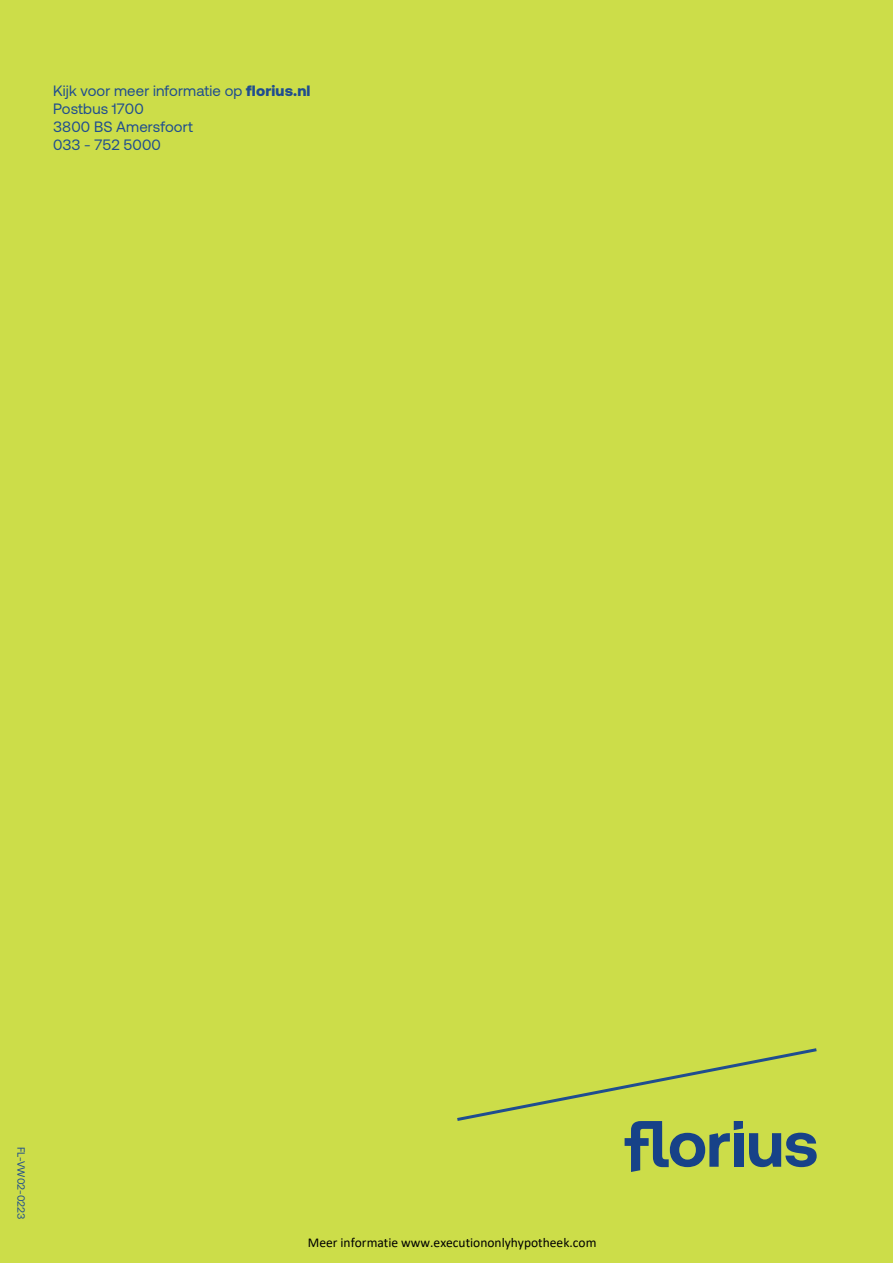
<style>
.page{position:relative;width:893px;height:1263px;background:#ccdd49}
.page>*{position:absolute;margin:0;border:0;box-sizing:border-box;transform-origin:0 0}
.t1{font:15px/18px "Aeonik";letter-spacing:.01em;color:#1f4d8f}
.t2{font:13.5px "Calibri";color:#000}
.t3{font:10.5px "Aeonik";color:#1f4d8f}
.s1{font-weight:900}
</style>
<div class="page">
<svg style="left:457px;top:1048px;width:360px;height:124px"></svg>
<p class="t1" style="left:53px;top:82px;width:259px">Kijk voor meer informatie op <span class="s1">florius.nl<br></span>Postbus 1700<br>3800 BS Amersfoort<br>033 - 752 5000</p>
<p class="t3" style="left:27px;top:1147px;width:74px;rotate:90deg">FL-VW02-0223</p>
<p class="t2" style="left:308px;top:1233px;width:290px">Meer informatie www.executiononlyhypotheek.com</p>
</div>
